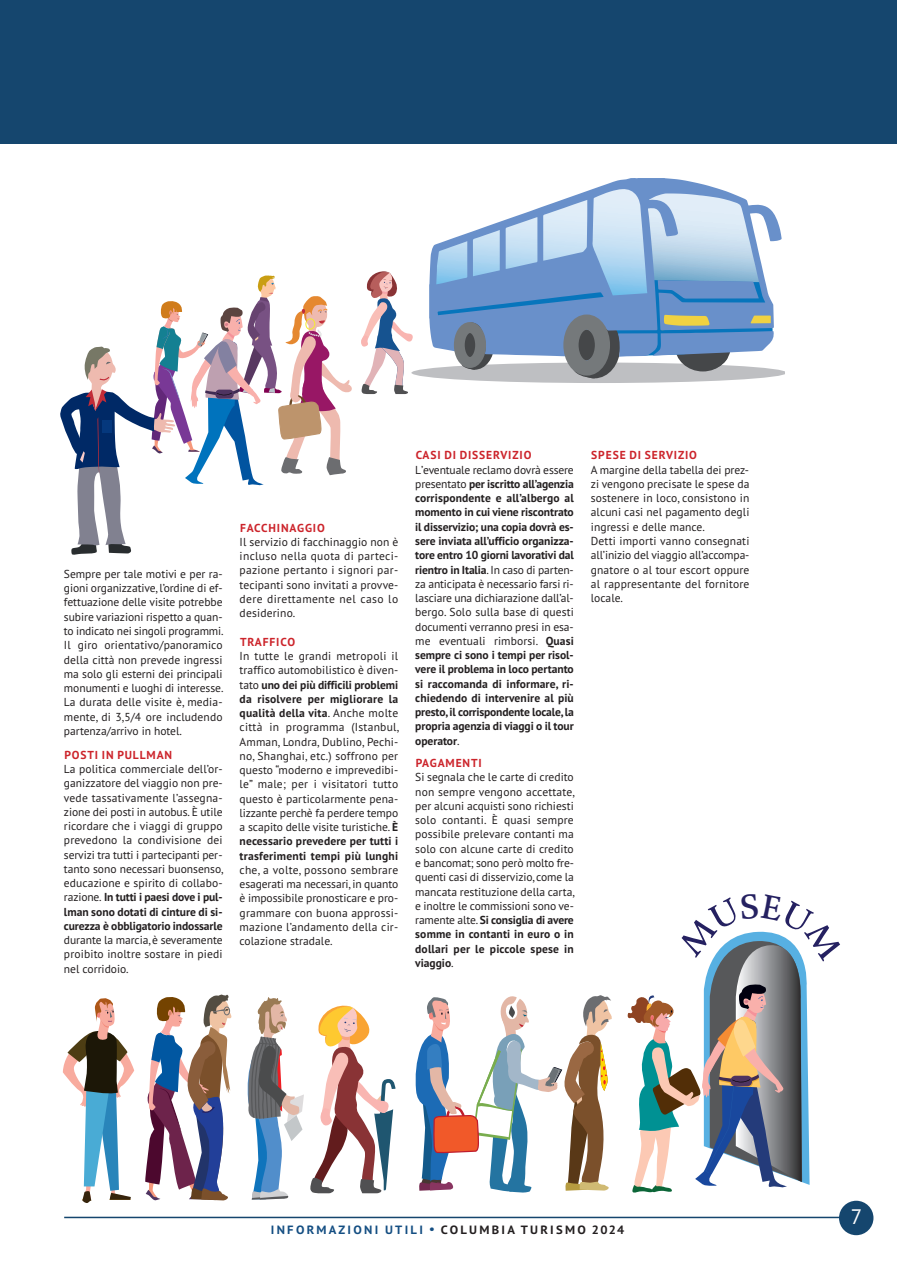
<style>
.page{position:relative;width:897px;height:1263px;background:#fff}
.page>*{position:absolute;margin:0;border:0;box-sizing:border-box;transform-origin:0 0}
.t1{font:21px "PT Sans";color:#fff}
.t2{font:700 12px "PT Sans";letter-spacing:.18em;color:#231f20;scale:1.05 1}
.t3{font:11.55px/14.2px "PT Sans";letter-spacing:.005em;color:#231f20;text-align:justify}
.t4{font:700 11.55px/14.2px "PT Sans";letter-spacing:-.005em;color:#231f20;text-align:justify}
.t5{font:700 11.55px "PT Sans";letter-spacing:.075em;color:#cc242b}
.s1{font-weight:700}
.s2{font-weight:400}
.s3{color:#144e82}
</style>
<div class="page">
<svg style="left:145px;top:994px;width:87px;height:206px"></svg>
<svg style="left:310px;top:1005px;width:86px;height:187px"></svg>
<svg style="left:247px;top:997px;width:57px;height:202px"></svg>
<svg style="left:63px;top:998px;width:71px;height:204px"></svg>
<svg style="left:415px;top:995px;width:197px;height:197px"></svg>
<hr style="left:64px;top:1216px;width:791px;height:1px;background:#15466e">
<div style="left:838px;top:1200px;width:35px;height:34px;background:#15466e;border-radius:50%"></div>
<div style="left:0;top:0;width:896px;height:143px;background:#15466e"></div>
<svg style="left:604px;top:178px;width:101px;height:7px"></svg>
<svg style="left:361px;top:185px;width:423px;height:209px"></svg>
<svg style="left:60px;top:275px;width:292px;height:280px"></svg>
<svg style="left:627px;top:931px;width:183px;height:261px"></svg>
<p class="t3" style="left:64px;top:566px;width:161px">Sempre per tale motivi e per ra&shy;gioni organizzative,l’ordine di ef&shy;fettuazione delle visite potrebbe subire variazioni rispetto a quan&shy;to indicato nei singoli programmi.<br>Il giro orientativo/panoramico della città non prevede ingressi ma solo gli esterni dei principali monumenti e luoghi di interesse.<br>La durata delle visite è, media&shy;mente, di 3,5/4 ore includendo partenza/arrivo in hotel.</p>
<p class="t5" style="left:64px;top:747px;width:109px">POSTI IN PULLMAN</p>
<p class="t3" style="left:64px;top:761px;width:161px">La politica commerciale dell’or&shy;ganizzatore del viaggio non pre&shy;vede tassativamente l’assegna&shy;zione dei posti in autobus. È utile ricordare che i viaggi di gruppo prevedono la condivisione dei servizi tra tutti i partecipanti per&shy;tanto sono necessari buonsenso, educazione e spirito di collabo&shy;razione. <span class="s1">In tutti i paesi dove i pul&shy;lman sono dotati di cinture di si&shy;curezza è obbligatorio indossarle</span></p>
<p class="t3" style="left:64px;top:932px;width:160px">durante la marcia, è severamente proibito inoltre sostare in piedi nel corridoio.</p>
<p class="t5" style="left:240px;top:520px;width:86px">FACCHINAGGIO</p>
<p class="t3" style="left:239px;top:534px;width:160px">Il servizio di facchinaggio non è incluso nella quota di parteci&shy;pazione pertanto i signori par&shy;tecipanti sono invitati a provve&shy;dere direttamente nel caso lo desiderino.</p>
<p class="t5" style="left:240px;top:634px;width:56px">TRAFFICO</p>
<p class="t3" style="left:239px;top:648px;width:161px">In tutte le grandi metropoli il traffico automobilistico è diven&shy;tato <span class="s1">uno dei più difficili problemi da risolvere per migliorare la qualità della vita</span>. Anche molte città in programma (Istanbul, Amman, Londra, Dublino, Pechi&shy;no, Shanghai, etc.) soffrono per questo “moderno e imprevedibi&shy;le” male; per i visitatori tutto questo è particolarmente pena&shy;lizzante perchè fa perdere tempo a scapito delle visite turistiche. <span class="s1">È necessario prevedere per tutti i trasferimenti tempi più lunghi</span></p>
<p class="t3" style="left:239px;top:862px;width:160px">che, a volte, possono sembrare esagerati ma necessari, in quanto è impossibile pronosticare e pro&shy;grammare con buona approssi&shy;mazione l’andamento della cir&shy;colazione stradale.</p>
<p class="t5" style="left:415px;top:447px;width:117px">CASI DI DISSERVIZIO</p>
<p class="t4" style="left:415px;top:462px;width:160px"><span class="s2">L’eventuale reclamo dovrà essere presentato</span> per iscritto all’agenzia corrispondente e all’albergo al momento in cui viene riscontrato il disservizio; una copia dovrà es&shy;sere inviata all’ufficio organizza&shy;tore entro 10 giorni lavorativi dal rientro in Italia<span class="s2">.In caso di parten&shy;za anticipata è necessario farsi ri&shy;lasciare una dichiarazione dall’al&shy;bergo. Solo sulla base di questi documenti verranno presi in esa&shy;me eventuali rimborsi.</span> Quasi sempre ci sono i tempi per risol&shy;vere il problema in loco pertanto si raccomanda di informare, ri&shy;chiedendo di intervenire al più presto,il corrispondente locale,la propria agenzia di viaggi o il tour operator<span class="s2">.</span></p>
<p class="t5" style="left:415px;top:755px;width:68px">PAGAMENTI</p>
<p class="t3" style="left:415px;top:769px;width:161px">Si segnala che le carte di credito non sempre vengono accettate, per alcuni acquisti sono richiesti solo contanti. È quasi sempre possibile prelevare contanti ma solo con alcune carte di credito e bancomat; sono però molto fre&shy;quenti casi di disservizio, come la mancata restituzione della carta, e inoltre le commissioni sono ve&shy;ramente alte. <span class="s1">Si consiglia di avere somme in contanti in euro o in dollari per le piccole spese in viaggio</span>.</p>
<p class="t5" style="left:591px;top:447px;width:107px">SPESE DI SERVIZIO</p>
<p class="t3" style="left:590px;top:462px;width:160px;text-align:left">A margine della tabella dei prez&shy;zi vengono precisate le spese da sostenere in loco, consistono in alcuni casi nel pagamento degli ingressi e delle mance.<br>Detti importi vanno consegnati all’inizio del viaggio all’accompa&shy;gnatore o al tour escort oppure al rappresentante del fornitore locale.</p>
<p class="t2" style="left:271px;top:1221px;width:338px"><span class="s3">INFORMAZIONI UTILI •</span> COLUMBIA TURISMO 2024</p>
<h1 class="t1" style="left:850px;top:1202px;width:13px">7</h1>
</div>
